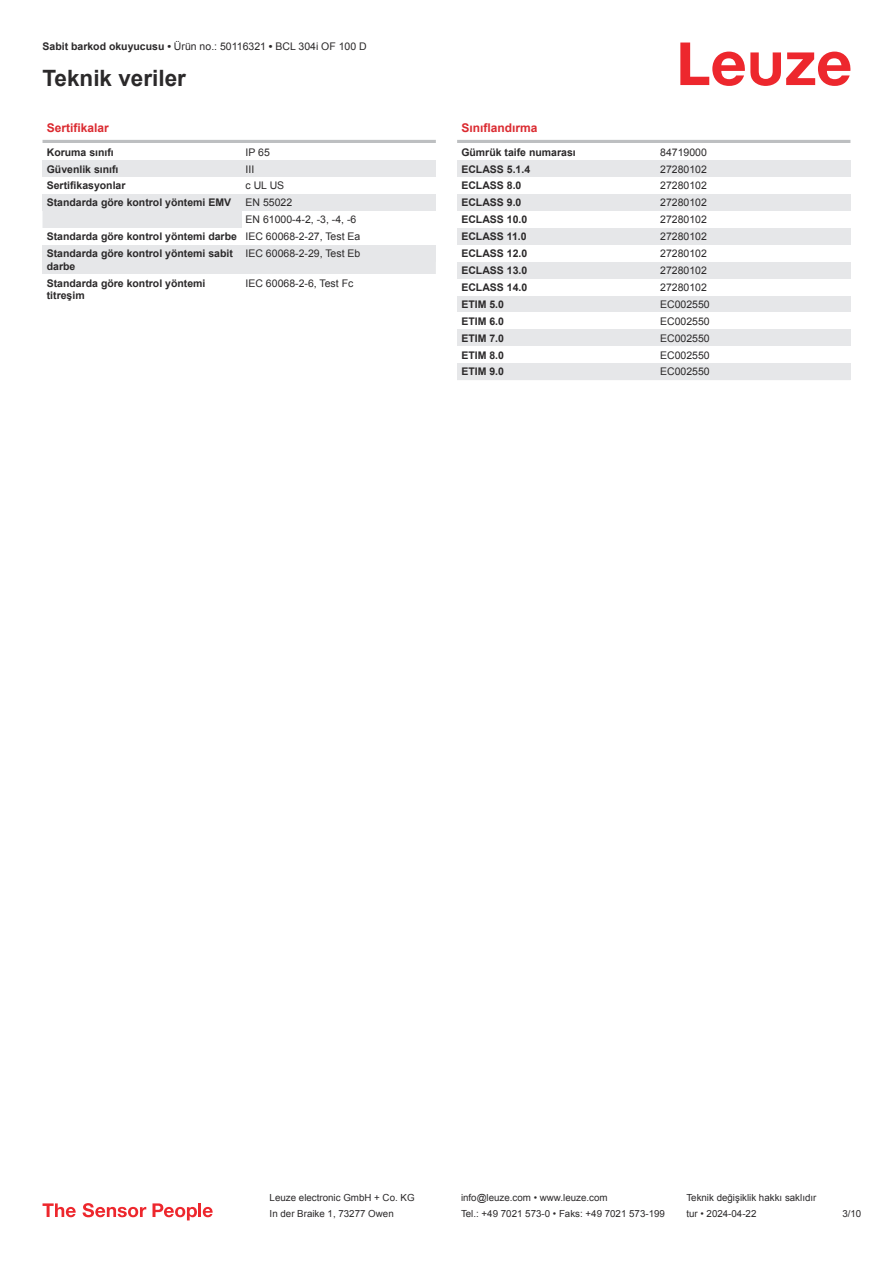
<style>
.page{position:relative;width:893px;height:1263px;background:#fff}
.page>*{position:absolute;margin:0;border:0;box-sizing:border-box;transform-origin:0 0}
.t1{font:700 22.5px "Arial";color:#2b292a}
.t2{font:700 12px "Arial";color:#db2a30}
.t3{font:700 10.5px/12.6px "Arial";color:#2b292a}
.t4{font:10.5px "Arial";color:#2b292a}
.t5{font:9.75px "Arial";color:#2b292a}
.s1{font-weight:700}
.s2{font-weight:400}
</style>
<div class="page">
<svg style="left:680px;top:43px;width:170px;height:43px"></svg>
<div style="left:43px;top:211px;width:393px;height:63px;background:#e6e7e9"></div>
<hr style="left:43px;top:140px;width:393px;height:3px;background:#bdbfc1">
<div style="left:43px;top:160px;width:199px;height:17px;background:#e6e7e9"></div>
<div style="left:242px;top:160px;width:194px;height:17px;background:#e6e7e9"></div>
<div style="left:43px;top:194px;width:199px;height:17px;background:#e6e7e9"></div>
<div style="left:242px;top:194px;width:194px;height:17px;background:#e6e7e9"></div>
<div style="left:242px;top:211px;width:194px;height:17px;background:#fff"></div>
<div style="left:43px;top:228px;width:199px;height:17px;background:#fff"></div>
<div style="left:242px;top:228px;width:194px;height:17px;background:#fff"></div>
<div style="left:43px;top:245px;width:199px;height:29px;background:#e6e7e9"></div>
<div style="left:242px;top:245px;width:194px;height:17px;background:#e6e7e9"></div>
<hr style="left:457px;top:140px;width:393px;height:3px;background:#bdbfc1">
<div style="left:457px;top:160px;width:200px;height:17px;background:#e6e7e9"></div>
<div style="left:657px;top:160px;width:193px;height:17px;background:#e6e7e9"></div>
<div style="left:457px;top:194px;width:200px;height:17px;background:#e6e7e9"></div>
<div style="left:657px;top:194px;width:193px;height:17px;background:#e6e7e9"></div>
<div style="left:457px;top:228px;width:200px;height:17px;background:#e6e7e9"></div>
<div style="left:657px;top:228px;width:193px;height:17px;background:#e6e7e9"></div>
<div style="left:457px;top:262px;width:200px;height:17px;background:#e6e7e9"></div>
<div style="left:657px;top:262px;width:193px;height:17px;background:#e6e7e9"></div>
<div style="left:457px;top:296px;width:200px;height:16px;background:#e6e7e9"></div>
<div style="left:657px;top:296px;width:193px;height:16px;background:#e6e7e9"></div>
<div style="left:457px;top:329px;width:200px;height:17px;background:#e6e7e9"></div>
<div style="left:657px;top:329px;width:193px;height:17px;background:#e6e7e9"></div>
<div style="left:457px;top:363px;width:200px;height:17px;background:#e6e7e9"></div>
<div style="left:657px;top:363px;width:193px;height:17px;background:#e6e7e9"></div>
<svg style="left:43px;top:1203px;width:33px;height:14px"></svg>
<svg style="left:83px;top:1203px;width:63px;height:14px"></svg>
<svg style="left:153px;top:1203px;width:44px;height:17px"></svg>
<hr style="left:198px;top:1203px;width:3px;height:14px;background:#ed272d">
<svg style="left:203px;top:1207px;width:10px;height:10px"></svg>
<p class="t4" style="left:43px;top:43px;width:326px"><span class="s1">Sabit barkod okuyucusu •</span> Ürün no.: 50116321 <span class="s1">•</span> BCL 304i OF 100 D</p>
<h1 class="t1" style="left:43px;top:70px;width:145px">Teknik veriler</h1>
<p class="t2" style="left:47px;top:123px;width:64px">Sertifikalar</p>
<p class="t3" style="left:47px;top:146px;width:69px">Koruma sınıfı</p>
<p class="t4" style="left:246px;top:148px;width:26px">IP 65</p>
<p class="t3" style="left:47px;top:163px;width:73px">Güvenlik sınıfı</p>
<p class="t4" style="left:246px;top:165px;width:10px">III</p>
<p class="t3" style="left:47px;top:180px;width:80px">Sertifikasyonlar</p>
<p class="t4" style="left:246px;top:179px;width:40px">c UL US</p>
<p class="t3" style="left:47px;top:197px;width:186px">Standarda göre kontrol yöntemi EMV</p>
<p class="t4" style="left:246px;top:199px;width:48px">EN 55022</p>
<p class="t4" style="left:246px;top:216px;width:112px">EN 61000-4-2, -3, -4, -6</p>
<p class="t3" style="left:47px;top:231px;width:315px">Standarda göre kontrol yöntemi darbe <span class="s2">IEC 60068-2-27, Test Ea</span></p>
<p class="t3" style="left:47px;top:248px;width:188px">Standarda göre kontrol yöntemi sabit</p>
<p class="t3" style="left:47px;top:261px;width:30px">darbe</p>
<p class="t4" style="left:246px;top:246px;width:116px">IEC 60068-2-29, Test Eb</p>
<p class="t3" style="left:47px;top:278px;width:160px">Standarda göre kontrol yöntemi titreşim</p>
<p class="t4" style="left:246px;top:276px;width:109px">IEC 60068-2-6, Test Fc</p>
<p class="t2" style="left:461px;top:120px;width:78px">Sınıflandırma</p>
<p class="t3" style="left:461px;top:146px;width:116px">Gümrük taife numarası</p>
<p class="t4" style="left:660px;top:145px;width:48px">84719000</p>
<p class="t3" style="left:461px;top:163px;width:70px">ECLASS 5.1.4</p>
<p class="t4" style="left:660px;top:165px;width:48px">27280102</p>
<p class="t3" style="left:461px;top:180px;width:62px">ECLASS 8.0</p>
<p class="t4" style="left:660px;top:182px;width:48px">27280102</p>
<p class="t3" style="left:461px;top:196px;width:62px">ECLASS 9.0</p>
<p class="t4" style="left:660px;top:199px;width:48px">27280102</p>
<p class="t3" style="left:461px;top:213px;width:67px">ECLASS 10.0</p>
<p class="t4" style="left:660px;top:216px;width:48px">27280102</p>
<p class="t3" style="left:461px;top:230px;width:67px">ECLASS 11.0</p>
<p class="t4" style="left:660px;top:233px;width:48px">27280102</p>
<p class="t3" style="left:461px;top:247px;width:67px">ECLASS 12.0</p>
<p class="t4" style="left:660px;top:249px;width:48px">27280102</p>
<p class="t3" style="left:461px;top:264px;width:67px">ECLASS 13.0</p>
<p class="t4" style="left:660px;top:266px;width:48px">27280102</p>
<p class="t3" style="left:461px;top:281px;width:67px">ECLASS 14.0</p>
<p class="t4" style="left:660px;top:283px;width:48px">27280102</p>
<p class="t3" style="left:461px;top:298px;width:44px">ETIM 5.0</p>
<p class="t4" style="left:660px;top:300px;width:51px">EC002550</p>
<p class="t3" style="left:461px;top:315px;width:44px">ETIM 6.0</p>
<p class="t4" style="left:660px;top:317px;width:51px">EC002550</p>
<p class="t3" style="left:461px;top:332px;width:44px">ETIM 7.0</p>
<p class="t4" style="left:660px;top:334px;width:51px">EC002550</p>
<p class="t3" style="left:461px;top:349px;width:44px">ETIM 8.0</p>
<p class="t4" style="left:660px;top:351px;width:51px">EC002550</p>
<p class="t3" style="left:461px;top:366px;width:44px">ETIM 9.0</p>
<p class="t4" style="left:660px;top:368px;width:51px">EC002550</p>
<p class="t5" style="left:270px;top:1191px;width:146px">Leuze electronic GmbH + Co. KG</p>
<p class="t5" style="left:461px;top:1191px;width:148px">info@leuze.com • www.leuze.com</p>
<p class="t5" style="left:686px;top:1191px;width:132px">Teknik değişiklik hakkı saklıdır</p>
<p class="t5" style="left:270px;top:1207px;width:126px">In der Braike 1, 73277 Owen</p>
<p class="t5" style="left:461px;top:1207px;width:205px">Tel.: +49 7021 573-0 • Faks: +49 7021 573-199</p>
<p class="t5" style="left:686px;top:1207px;width:72px">tur • 2024-04-22</p>
<p class="t5" style="left:842px;top:1210px;width:20px">3 /10</p>
</div>
